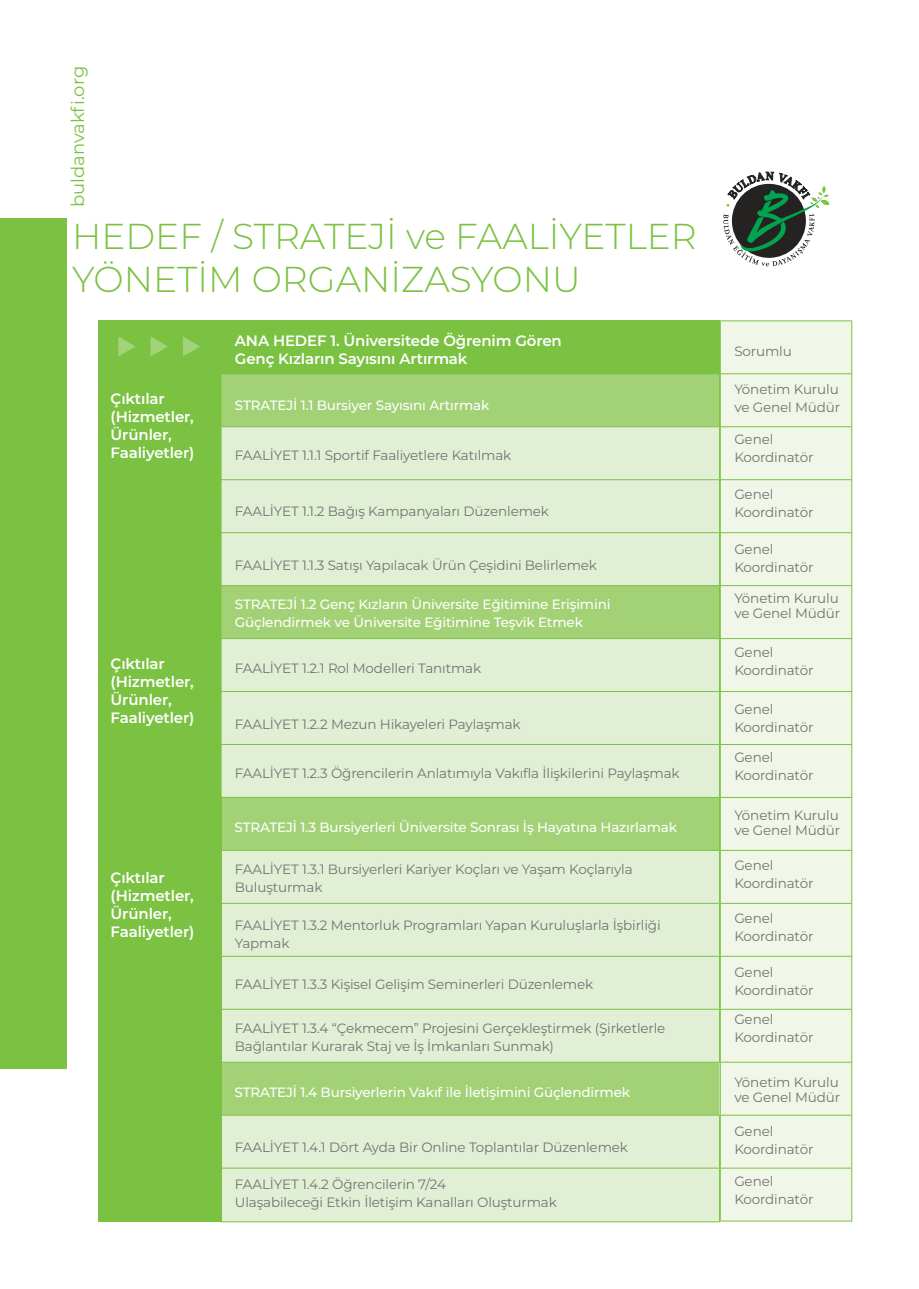
<style>
.page{position:relative;width:919px;height:1289px;background:#fff}
.page>*{position:absolute;margin:0;border:0;box-sizing:border-box;transform-origin:0 0}
.t1{font:300 36px/43.2px "Montserrat";color:#7bc142}
.t2{font:18px "Montserrat";color:#7bc142}
.t3{font:600 15px/18px "Montserrat";letter-spacing:-.01em;color:#fff}
.t4{font:13.5px/18px "Montserrat";letter-spacing:-.01em;color:#737472}
.t5{font:500 13.5px/18px "Montserrat";letter-spacing:-.01em;color:#fff}
</style>
<div class="page">
<div style="left:221px;top:320px;width:498px;height:54px;background:#7bc142"></div>
<div style="left:0;top:218px;width:67px;height:851px;background:#7bc142"></div>
<div style="left:720px;top:321px;width:131px;height:899px;background:#f0f7e8"></div>
<hr style="left:719px;top:320px;width:133px;height:1px;background:#7bc142">
<hr style="left:851px;top:321px;width:1px;height:52px;background:#7bc142">
<hr style="left:719px;top:373px;width:133px;height:1px;background:#7bc142">
<hr style="left:851px;top:374px;width:1px;height:52px;background:#7bc142">
<hr style="left:719px;top:426px;width:133px;height:1px;background:#7bc142">
<hr style="left:851px;top:427px;width:1px;height:52px;background:#7bc142">
<hr style="left:719px;top:479px;width:133px;height:1px;background:#7bc142">
<hr style="left:851px;top:480px;width:1px;height:52px;background:#7bc142">
<hr style="left:719px;top:532px;width:133px;height:1px;background:#7bc142">
<hr style="left:851px;top:533px;width:1px;height:52px;background:#7bc142">
<hr style="left:719px;top:585px;width:133px;height:1px;background:#7bc142">
<hr style="left:851px;top:586px;width:1px;height:52px;background:#7bc142">
<hr style="left:719px;top:638px;width:133px;height:1px;background:#7bc142">
<hr style="left:851px;top:639px;width:1px;height:52px;background:#7bc142">
<hr style="left:719px;top:691px;width:133px;height:1px;background:#7bc142">
<hr style="left:851px;top:692px;width:1px;height:52px;background:#7bc142">
<hr style="left:719px;top:744px;width:133px;height:1px;background:#7bc142">
<hr style="left:851px;top:744px;width:1px;height:53px;background:#7bc142">
<hr style="left:719px;top:797px;width:133px;height:1px;background:#7bc142">
<hr style="left:851px;top:797px;width:1px;height:53px;background:#7bc142">
<hr style="left:719px;top:850px;width:133px;height:1px;background:#7bc142">
<hr style="left:851px;top:850px;width:1px;height:53px;background:#7bc142">
<hr style="left:719px;top:903px;width:133px;height:1px;background:#7bc142">
<hr style="left:851px;top:903px;width:1px;height:52px;background:#7bc142">
<hr style="left:719px;top:955px;width:133px;height:1px;background:#7bc142">
<hr style="left:851px;top:956px;width:1px;height:52px;background:#7bc142">
<hr style="left:719px;top:1008px;width:133px;height:1px;background:#7bc142">
<hr style="left:851px;top:1009px;width:1px;height:52px;background:#7bc142">
<hr style="left:719px;top:1061px;width:133px;height:1px;background:#7bc142">
<hr style="left:719px;top:1062px;width:1px;height:52px;background:#7bc142">
<hr style="left:851px;top:1062px;width:1px;height:52px;background:#7bc142">
<hr style="left:719px;top:1114px;width:133px;height:1px;background:#7bc142">
<hr style="left:851px;top:1115px;width:1px;height:52px;background:#7bc142">
<hr style="left:719px;top:1167px;width:133px;height:1px;background:#7bc142">
<hr style="left:851px;top:1168px;width:1px;height:52px;background:#7bc142">
<hr style="left:719px;top:1220px;width:133px;height:1px;background:#7bc142">
<div style="left:222px;top:374px;width:497px;height:52px;background:#a3d176"></div>
<svg style="left:221px;top:427px;width:498px;height:794px;background:#d4e8c0"></svg>
<hr style="left:719px;top:321px;width:1px;height:52px;background:#7bc142">
<hr style="left:221px;top:374px;width:1px;height:52px;background:#7bc142">
<hr style="left:719px;top:374px;width:1px;height:52px;background:#7bc142">
<hr style="left:221px;top:426px;width:498px;height:1px;background:#7bc142">
<hr style="left:221px;top:427px;width:1px;height:52px;background:#7bc142">
<hr style="left:719px;top:427px;width:1px;height:52px;background:#7bc142">
<hr style="left:221px;top:479px;width:498px;height:1px;background:#7bc142">
<hr style="left:221px;top:480px;width:1px;height:52px;background:#7bc142">
<hr style="left:719px;top:480px;width:1px;height:52px;background:#7bc142">
<hr style="left:221px;top:532px;width:498px;height:1px;background:#7bc142">
<hr style="left:221px;top:533px;width:1px;height:52px;background:#7bc142">
<hr style="left:719px;top:533px;width:1px;height:52px;background:#7bc142">
<hr style="left:221px;top:585px;width:498px;height:1px;background:#7bc142">
<hr style="left:221px;top:586px;width:1px;height:52px;background:#7bc142">
<hr style="left:719px;top:586px;width:1px;height:52px;background:#7bc142">
<hr style="left:221px;top:797px;width:1px;height:53px;background:#7bc142">
<hr style="left:719px;top:797px;width:1px;height:53px;background:#7bc142">
<hr style="left:221px;top:638px;width:498px;height:1px;background:#7bc142">
<hr style="left:221px;top:639px;width:1px;height:52px;background:#7bc142">
<hr style="left:719px;top:639px;width:1px;height:52px;background:#7bc142">
<hr style="left:221px;top:691px;width:498px;height:1px;background:#7bc142">
<hr style="left:221px;top:692px;width:1px;height:52px;background:#7bc142">
<hr style="left:719px;top:692px;width:1px;height:52px;background:#7bc142">
<hr style="left:221px;top:744px;width:498px;height:1px;background:#7bc142">
<hr style="left:221px;top:744px;width:1px;height:53px;background:#7bc142">
<hr style="left:719px;top:744px;width:1px;height:53px;background:#7bc142">
<hr style="left:221px;top:797px;width:498px;height:1px;background:#7bc142">
<hr style="left:221px;top:850px;width:498px;height:1px;background:#7bc142">
<hr style="left:221px;top:850px;width:1px;height:53px;background:#7bc142">
<hr style="left:719px;top:850px;width:1px;height:53px;background:#7bc142">
<hr style="left:221px;top:903px;width:498px;height:1px;background:#7bc142">
<hr style="left:221px;top:903px;width:1px;height:52px;background:#7bc142">
<hr style="left:719px;top:903px;width:1px;height:52px;background:#7bc142">
<hr style="left:221px;top:955px;width:498px;height:1px;background:#7bc142">
<hr style="left:221px;top:956px;width:1px;height:52px;background:#7bc142">
<hr style="left:719px;top:956px;width:1px;height:52px;background:#7bc142">
<hr style="left:221px;top:1008px;width:498px;height:1px;background:#7bc142">
<hr style="left:221px;top:1009px;width:1px;height:52px;background:#7bc142">
<hr style="left:719px;top:1009px;width:1px;height:52px;background:#7bc142">
<hr style="left:221px;top:1061px;width:498px;height:1px;background:#7bc142">
<hr style="left:221px;top:1114px;width:498px;height:1px;background:#7bc142">
<hr style="left:221px;top:1115px;width:1px;height:52px;background:#7bc142">
<hr style="left:719px;top:1115px;width:1px;height:52px;background:#7bc142">
<hr style="left:221px;top:1167px;width:498px;height:1px;background:#7bc142">
<hr style="left:221px;top:1168px;width:1px;height:53px;background:#7bc142">
<hr style="left:719px;top:1168px;width:1px;height:53px;background:#7bc142">
<hr style="left:221px;top:1221px;width:498px;height:1px;background:#7bc142">
<div style="left:98px;top:320px;width:123px;height:266px;background:#7bc142"></div>
<div style="left:98px;top:585px;width:123px;height:212px;background:#7bc142"></div>
<div style="left:98px;top:796px;width:123px;height:426px;background:#7bc142"></div>
<svg style="left:118px;top:336px;width:18px;height:20px"></svg>
<svg style="left:150px;top:336px;width:18px;height:20px"></svg>
<svg style="left:183px;top:336px;width:17px;height:20px"></svg>
<svg style="left:723px;top:171px;width:106px;height:95px"></svg>
<h2 class="t2" style="left:65px;top:207px;width:143px;rotate:-90deg">buldanvakfi.org</h2>
<h1 class="t1" style="left:72px;top:213px;width:626px">HEDEF / STRATEJİ ve FAALİYETLER<br>YÖNETİM ORGANİZASYONU</h1>
<p class="t3" style="left:111px;top:389px;width:85px">Çıktılar (Hizmetler,<br>Ürünler,<br>Faaliyetler)</p>
<p class="t3" style="left:111px;top:654px;width:85px">Çıktılar (Hizmetler,<br>Ürünler,<br>Faaliyetler)</p>
<p class="t3" style="left:111px;top:868px;width:85px">Çıktılar (Hizmetler,<br>Ürünler,<br>Faaliyetler)</p>
<p class="t3" style="left:235px;top:331px;width:328px">ANA HEDEF 1. Üniversitede Öğrenim Gören<br>Genç Kızların Sayısını Artırmak</p>
<p class="t5" style="left:235px;top:395px;width:256px">STRATEJİ 1.1 Bursiyer Sayısını Artırmak</p>
<p class="t4" style="left:235px;top:445px;width:278px">FAALİYET 1.1.1 Sportif Faaliyetlere Katılmak</p>
<p class="t4" style="left:235px;top:502px;width:315px">FAALİYET 1.1.2 Bağış Kampanyaları Düzenlemek</p>
<p class="t4" style="left:235px;top:555px;width:363px">FAALİYET 1.1.3 Satışı Yapılacak Ürün Çeşidini Belirlemek</p>
<p class="t5" style="left:235px;top:594px;width:377px">STRATEJİ 1.2 Genç Kızların Üniversite Eğitimine Erişimini<br>Güçlendirmek ve Üniversite Eğitimine Teşvik Etmek</p>
<p class="t4" style="left:235px;top:658px;width:248px">FAALİYET 1.2.1 Rol Modelleri Tanıtmak</p>
<p class="t4" style="left:235px;top:715px;width:287px">FAALİYET 1.2.2 Mezun Hikayeleri Paylaşmak</p>
<p class="t4" style="left:235px;top:763px;width:446px">FAALİYET 1.2.3 Öğrencilerin Anlatımıyla Vakıfla İlişkilerini Paylaşmak</p>
<p class="t5" style="left:234px;top:818px;width:444px">STRATEJİ 1.3 Bursiyerleri Üniversite Sonrası İş Hayatına Hazırlamak</p>
<p class="t4" style="left:235px;top:859px;width:399px">FAALİYET 1.3.1 Bursiyerleri Kariyer Koçları ve Yaşam Koçlarıyla<br>Buluşturmak</p>
<p class="t4" style="left:235px;top:915px;width:427px">FAALİYET 1.3.2 Mentorluk Programları Yapan Kuruluşlarla İşbirliği<br>Yapmak</p>
<p class="t4" style="left:235px;top:974px;width:360px">FAALİYET 1.3.3 Kişisel Gelişim Seminerleri Düzenlemek</p>
<p class="t4" style="left:235px;top:1018px;width:432px">FAALİYET 1.3.4 “Çekmecem” Projesini Gerçekleştirmek (Şirketlerle<br>Bağlantılar Kurarak Staj ve İş İmkanları Sunmak)</p>
<p class="t5" style="left:234px;top:1082px;width:397px">STRATEJİ 1.4 Bursiyerlerin Vakıf ile İletişimini Güçlendirmek</p>
<p class="t4" style="left:235px;top:1137px;width:394px">FAALİYET 1.4.1 Dört Ayda Bir Online Toplantılar Düzenlemek</p>
<p class="t4" style="left:235px;top:1175px;width:323px">FAALİYET 1.4.2 Öğrencilerin 7/24<br>Ulaşabileceği Etkin İletişim Kanalları Oluşturmak</p>
<p class="t4" style="left:734px;top:342px;width:59px">Sorumlu</p>
<p class="t4" style="left:734px;top:380px;width:107px">Yönetim Kurulu ve Genel Müdür</p>
<p class="t4" style="left:734px;top:429px;width:81px">Genel<br>Koordinatör</p>
<p class="t4" style="left:734px;top:484px;width:81px">Genel<br>Koordinatör</p>
<p class="t4" style="left:734px;top:539px;width:81px">Genel<br>Koordinatör</p>
<p class="t4" style="left:734px;top:590px;width:107px;line-height:15px">Yönetim Kurulu ve Genel Müdür</p>
<p class="t4" style="left:734px;top:642px;width:81px">Genel<br>Koordinatör</p>
<p class="t4" style="left:734px;top:699px;width:81px">Genel<br>Koordinatör</p>
<p class="t4" style="left:734px;top:747px;width:81px">Genel<br>Koordinatör</p>
<p class="t4" style="left:734px;top:807px;width:107px;line-height:15px">Yönetim Kurulu ve Genel Müdür</p>
<p class="t4" style="left:734px;top:855px;width:81px">Genel<br>Koordinatör</p>
<p class="t4" style="left:734px;top:908px;width:81px">Genel<br>Koordinatör</p>
<p class="t4" style="left:734px;top:963px;width:81px">Genel<br>Koordinatör</p>
<p class="t4" style="left:734px;top:1009px;width:81px">Genel<br>Koordinatör</p>
<p class="t4" style="left:734px;top:1073px;width:107px;line-height:15px">Yönetim Kurulu ve Genel Müdür</p>
<p class="t4" style="left:734px;top:1122px;width:81px">Genel<br>Koordinatör</p>
<p class="t4" style="left:734px;top:1171px;width:81px">Genel<br>Koordinatör</p>
</div>
